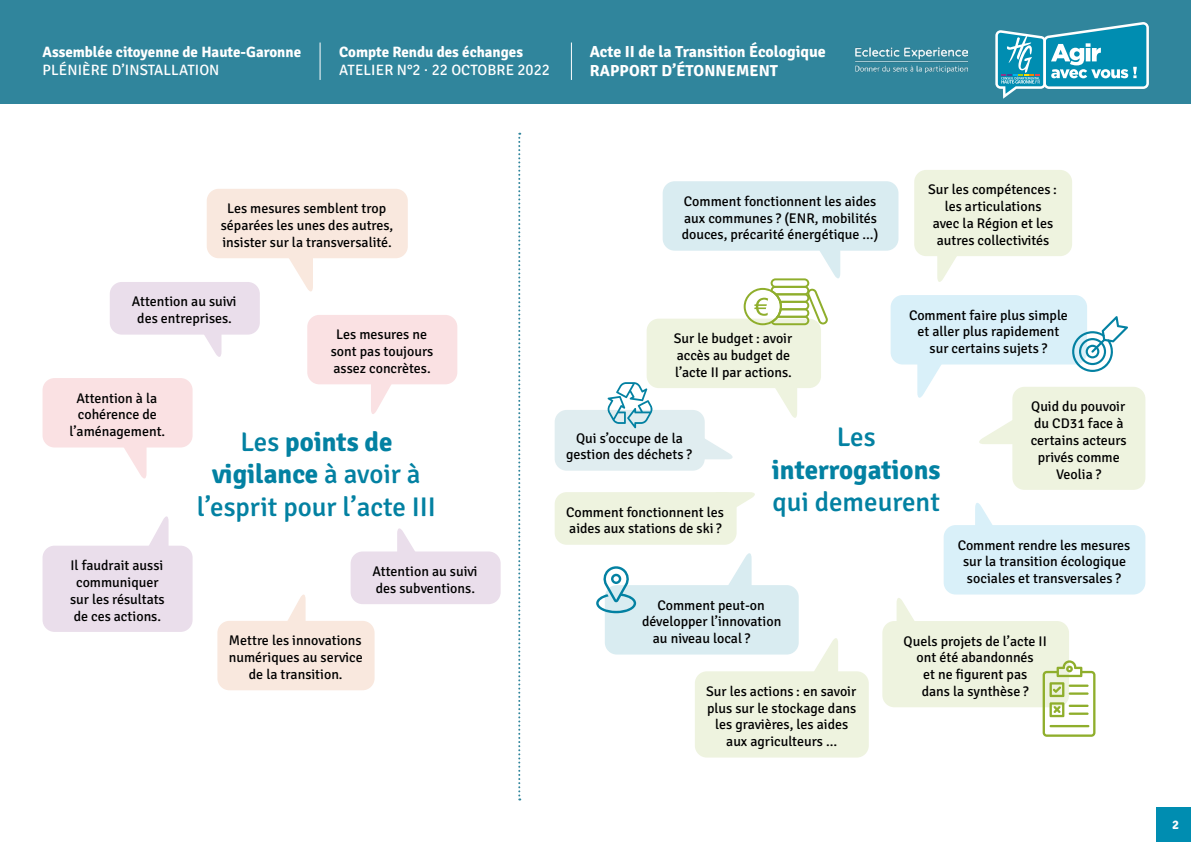
<style>
.page{position:relative;width:1191px;height:842px;background:#fff}
.page>*{position:absolute;margin:0;border:0;box-sizing:border-box;transform-origin:0 0}
.t1{font:500 27px/32.4px "Signika";color:#0381a2;text-align:center}
.t2{font:700 27px "Signika";color:#0381a2}
.t3{font:700 16px/19.2px "Signika";color:#fff}
.t4{font:700 15px "Signika";color:#fff}
.t5{font:15px "Signika";letter-spacing:.005em;color:#fff}
.t6{font:14px/16.8px "Signika";color:#000;text-align:center}
.t7{font:700 13px "Signika";color:#fff}
.s1{font-weight:700}
</style>
<div class="page">
<svg style="left:775px;top:388px;width:22px;height:30px"></svg>
<svg style="left:704px;top:431px;width:29px;height:28px"></svg>
<svg style="left:728px;top:553px;width:23px;height:32px"></svg>
<svg style="left:937px;top:256px;width:20px;height:26px"></svg>
<svg style="left:917px;top:364px;width:28px;height:34px"></svg>
<svg style="left:814px;top:638px;width:24px;height:33px"></svg>
<svg style="left:975px;top:503px;width:17px;height:22px"></svg>
<svg style="left:979px;top:420px;width:33px;height:24px"></svg>
<svg style="left:727px;top:492px;width:28px;height:28px"></svg>
<svg style="left:896px;top:598px;width:18px;height:23px"></svg>
<div style="left:0;top:0;width:1191px;height:104px;background:#30859c"></div>
<div style="left:1157px;top:808px;width:34px;height:34px;background:#008db1"></div>
<svg style="left:995px;top:22px;width:153px;height:77px"></svg>
<img style="left:856px;top:47px;width:111px;height:26px">
<hr style="left:571px;top:43px;width:1px;height:37px;background:#fff">
<hr style="left:319px;top:43px;width:1px;height:37px;background:#fff">
<svg style="left:287px;top:594px;width:18px;height:27px"></svg>
<div style="left:217px;top:621px;width:157px;height:69px;background:#f9e8de;border-radius:12px"></div>
<svg style="left:288px;top:258px;width:25px;height:34px"></svg>
<div style="left:207px;top:189px;width:201px;height:69px;background:#f9e8de;border-radius:12px"></div>
<svg style="left:118px;top:447px;width:28px;height:32px"></svg>
<div style="left:43px;top:378px;width:150px;height:69px;background:#fae1e3;border-radius:12px"></div>
<svg style="left:371px;top:384px;width:24px;height:30px"></svg>
<div style="left:307px;top:315px;width:150px;height:69px;background:#fae1e3;border-radius:12px"></div>
<svg style="left:397px;top:528px;width:18px;height:23px"></svg>
<div style="left:350px;top:551px;width:150px;height:53px;background:#eadeeb;border-radius:12px"></div>
<svg style="left:204px;top:335px;width:17px;height:22px"></svg>
<div style="left:110px;top:282px;width:150px;height:53px;background:#eadeeb;border-radius:12px"></div>
<svg style="left:140px;top:516px;width:29px;height:30px"></svg>
<div style="left:43px;top:546px;width:150px;height:86px;background:#eadeeb;border-radius:12px"></div>
<div style="left:914px;top:170px;width:158px;height:86px;background:#eef3df;border-radius:12px"></div>
<div style="left:695px;top:671px;width:173px;height:86px;background:#eef3df;border-radius:12px"></div>
<div style="left:646px;top:319px;width:175px;height:69px;background:#eef3df;border-radius:12px"></div>
<div style="left:554px;top:410px;width:150px;height:61px;background:#e0edf0;border-radius:12px"></div>
<div style="left:554px;top:492px;width:182px;height:53px;background:#eef3df;border-radius:12px"></div>
<div style="left:605px;top:585px;width:193px;height:69px;background:#d9ecf1;border-radius:12px"></div>
<div style="left:662px;top:181px;width:236px;height:70px;background:#d9ecf1;border-radius:12px"></div>
<div style="left:943px;top:525px;width:202px;height:69px;background:#d9f0f9;border-radius:12px"></div>
<div style="left:890px;top:295px;width:197px;height:69px;background:#d9f0f9;border-radius:12px"></div>
<div style="left:1012px;top:387px;width:133px;height:103px;background:#eef3df;border-radius:12px"></div>
<div style="left:882px;top:621px;width:187px;height:86px;background:#eef3df;border-radius:12px"></div>
<svg style="left:518px;top:133px;width:2px;height:667px"></svg>
<svg style="left:596px;top:566px;width:40px;height:47px"></svg>
<svg style="left:607px;top:382px;width:45px;height:46px"></svg>
<svg style="left:1071px;top:316px;width:57px;height:56px"></svg>
<svg style="left:1042px;top:660px;width:53px;height:77px"></svg>
<svg style="left:743px;top:250px;width:97px;height:75px"></svg>
<p class="t4" style="left:43px;top:41px;width:260px">Assemblée citoyenne de Haute-Garonne</p>
<p class="t5" style="left:43px;top:59px;width:178px">PLÉNIÈRE D’INSTALLATION</p>
<p class="t4" style="left:339px;top:41px;width:185px">Compte Rendu des échanges</p>
<p class="t5" style="left:339px;top:59px;width:212px">ATELIER N°2 · 22 OCTOBRE 2022</p>
<p class="t3" style="left:590px;top:41px;width:237px">Acte II de la Transition Écologique<br>RAPPORT D’ÉTONNEMENT</p>
<p class="t6" style="left:221px;top:199px;width:174px">Les mesures semblent trop séparées les unes des autres, insister sur la transversalité.</p>
<p class="t6" style="left:132px;top:292px;width:106px">Attention au suivi des entreprises.</p>
<p class="t6" style="left:331px;top:325px;width:104px">Les mesures ne sont pas toujours assez concrètes.</p>
<p class="t6" style="left:681px;top:192px;width:198px;text-align:left">Comment fonctionnent les aides aux communes ? (ENR, mobilités douces, précarité énergétique …)</p>
<p class="t6" style="left:674px;top:329px;width:120px;text-align:left">Sur le budget : avoir accès au budget de l’acte II par actions.</p>
<p class="t6" style="left:928px;top:180px;width:130px">Sur les compétences : les articulations<br>avec la Région et les autres collectivités</p>
<p class="t6" style="left:909px;top:306px;width:160px">Comment faire plus simple et aller plus rapidement sur certains sujets ?</p>
<p class="t6" style="left:69px;top:389px;width:97px">Attention à la cohérence de l’aménagement.</p>
<p class="t6" style="left:70px;top:556px;width:96px">Il faudrait aussi communiquer sur les résultats de ces actions.</p>
<h1 class="t1" style="left:197px;top:424px;width:240px">Les <span class="s1">points de vigilance</span> à avoir à l’esprit pour l’acte III</h1>
<h1 class="t1" style="left:836px;top:419px;width:40px">Les</h1>
<p class="t6" style="left:566px;top:428px;width:127px">Qui s’occupe de la gestion des déchets ?</p>
<h1 class="t2" style="left:772px;top:450px;width:170px">interrogations</h1>
<h1 class="t1" style="left:772px;top:484px;width:169px">qui demeurent</h1>
<p class="t6" style="left:566px;top:503px;width:159px;text-align:left">Comment fonctionnent les aides aux stations de ski ?</p>
<p class="t6" style="left:372px;top:562px;width:106px;text-align:left">Attention au suivi des subventions.</p>
<p class="t6" style="left:1030px;top:397px;width:98px">Quid du pouvoir du CD31 face à certains acteurs privés comme<br>Veolia ?</p>
<p class="t6" style="left:957px;top:536px;width:174px">Comment rendre les mesures sur la transition écologique sociales et transversales ?</p>
<p class="t6" style="left:229px;top:631px;width:135px">Mettre les innovations numériques au service de la transition.</p>
<p class="t6" style="left:657px;top:596px;width:109px">Comment peut-on</p>
<p class="t6" style="left:642px;top:612px;width:141px">développer l’innovation</p>
<p class="t6" style="left:653px;top:629px;width:99px">au niveau local ?</p>
<p class="t6" style="left:706px;top:682px;width:151px">Sur les actions : en savoir plus sur le stockage dans les gravières, les aides aux agriculteurs …</p>
<p class="t6" style="left:903px;top:631px;width:145px">Quels projets de l’acte II ont été abandonnés<br>et ne figurent pas<br>dans la synthèse ?</p>
<p class="t7" style="left:1172px;top:815px;width:9px">2</p>
</div>
